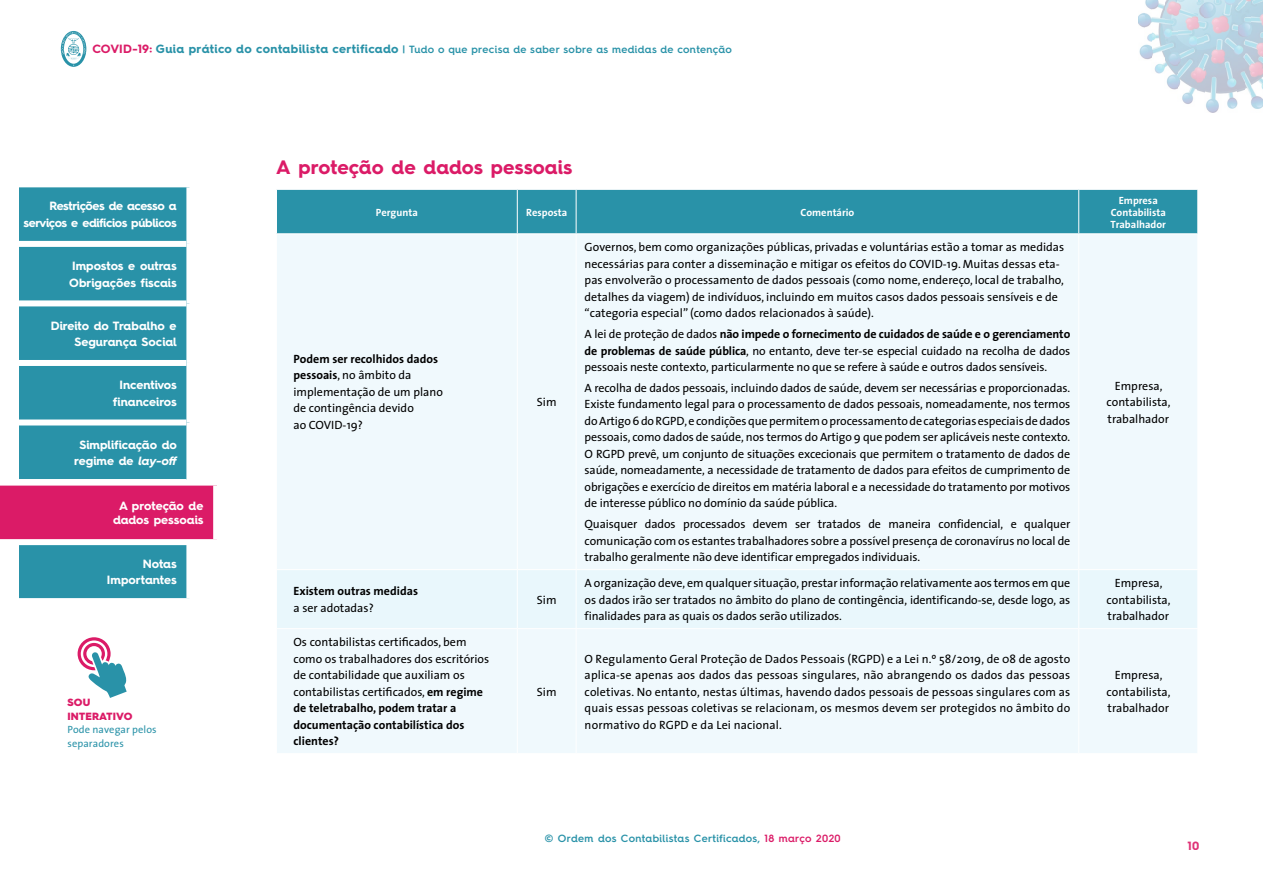
<style>
.page{position:relative;width:1263px;height:893px;background:#fff}
.page>*{position:absolute;margin:0;border:0;box-sizing:border-box;transform-origin:0 0}
.t1{font:700 19.5px "Hurme Geometric Sans 4";color:#db1b67}
.t2{font:12px/16.5px "The Sans";color:#000;text-align:justify}
.t3{font:700 12px/16.5px "Hurme Geometric Sans 4";letter-spacing:-.005em;color:#fff;text-align:center}
.t4{font:700 12px/16.5px "Hurme Geometric Sans 4";letter-spacing:-.035em;color:#fff;text-align:right}
.t5{font:700 12px "The Sans";color:#000}
.t6{font:700 12px "Hurme Geometric Sans 4";color:#db1b67}
.t7{font:600 10.5px "Hurme Geometric Sans 4";letter-spacing:.03em;color:#2992a8}
.t8{font:700 10.5px/12px "The Sans";color:#fff;text-align:center}
.t9{font:10.5px/13.5px "The Sans";letter-spacing:.01em;color:#2992a8}
.t10{font:900 10.5px/13.5px "Hurme Geometric Sans 4";letter-spacing:.02em;color:#db1b67}
.s1{font-weight:700;font-size:12px;color:#db1b67}
.s2{font-weight:700;font-size:12px}
.s3{font-style:italic}
.s4{font-weight:700}
.s5{color:#db1b67}
</style>
<div class="page">
<div style="left:19px;top:187px;width:167px;height:411px;background:#2992a8"></div>
<div style="left:0;top:241px;width:186px;height:6px;background:#fff"></div>
<div style="left:0;top:300px;width:186px;height:6px;background:#fff"></div>
<div style="left:0;top:360px;width:186px;height:6px;background:#fff"></div>
<div style="left:0;top:419px;width:186px;height:6px;background:#fff"></div>
<div style="left:0;top:479px;width:186px;height:6px;background:#fff"></div>
<svg style="left:78px;top:637px;width:49px;height:61px"></svg>
<img style="left:1204px;top:0;width:33px;height:113px">
<img style="left:1251px;top:0;width:12px;height:109px">
<img style="left:1178px;top:0;width:20px;height:104px">
<img style="left:1244px;top:0;width:7px;height:95px">
<img style="left:1164px;top:0;width:14px;height:90px">
<img style="left:1198px;top:0;width:6px;height:93px">
<img style="left:1237px;top:0;width:7px;height:92px">
<img style="left:1151px;top:0;width:13px;height:74px">
<img style="left:1139px;top:41px;width:12px;height:19px">
<img style="left:1145px;top:0;width:6px;height:41px">
<img style="left:1138px;top:13px;width:7px;height:15px">
<svg style="left:61px;top:31px;width:25px;height:36px"></svg>
<div style="left:277px;top:190px;width:920px;height:43px;background:#2992a8"></div>
<div style="left:277px;top:235px;width:920px;height:518px;background:#f0f9fd"></div>
<div style="left:277px;top:570px;width:920px;height:58px;background:#e9f7fc"></div>
<hr style="left:517px;top:234px;width:1px;height:335px;background:#fff">
<hr style="left:576px;top:234px;width:1px;height:335px;background:#fff">
<hr style="left:1078px;top:234px;width:1px;height:335px;background:#fff">
<hr style="left:517px;top:570px;width:1px;height:58px;background:#fff">
<hr style="left:576px;top:570px;width:1px;height:58px;background:#fff">
<hr style="left:1078px;top:570px;width:1px;height:58px;background:#fff">
<hr style="left:517px;top:629px;width:1px;height:124px;background:#fff">
<hr style="left:576px;top:629px;width:1px;height:124px;background:#fff">
<hr style="left:1078px;top:629px;width:1px;height:124px;background:#fff">
<hr style="left:276px;top:569px;width:241px;height:1px;background:#fff">
<hr style="left:517px;top:569px;width:59px;height:1px;background:#fff">
<hr style="left:576px;top:569px;width:503px;height:1px;background:#fff">
<hr style="left:1079px;top:569px;width:119px;height:1px;background:#fff">
<hr style="left:276px;top:628px;width:241px;height:1px;background:#fff">
<hr style="left:517px;top:628px;width:59px;height:1px;background:#fff">
<hr style="left:576px;top:628px;width:503px;height:1px;background:#fff">
<hr style="left:1079px;top:628px;width:119px;height:1px;background:#fff">
<hr style="left:517px;top:190px;width:1px;height:43px;background:#fff">
<hr style="left:576px;top:190px;width:1px;height:43px;background:#fff">
<hr style="left:1078px;top:190px;width:1px;height:43px;background:#fff">
<div style="left:0;top:483px;width:216px;height:59px;background:#db1b67"></div>
<div style="left:0;top:480px;width:219px;height:6px;background:#fff"></div>
<div style="left:213px;top:486px;width:6px;height:53px;background:#fff"></div>
<div style="left:0;top:539px;width:219px;height:6px;background:#fff"></div>
<p class="t7" style="left:92px;top:42px;width:641px"><span class="s1">COVID-19:</span> <span class="s2">Guia prático do contabilista certificado</span> | Tudo o que precisa de saber sobre as medidas de contenção</p>
<p class="t4" style="left:23px;top:198px;width:155px">Restrições de acesso a serviços e edifícios públicos</p>
<p class="t3" style="left:69px;top:257px;width:109px;text-align:left">Impostos e outras<br>Obrigações fiscais</p>
<p class="t3" style="left:51px;top:317px;width:128px;text-align:right">Direito do Trabalho e<br>Segurança Social</p>
<p class="t3" style="left:113px;top:376px;width:65px">Incentivos financeiros</p>
<p class="t3" style="left:74px;top:436px;width:105px">Simplificação do regime de <span class="s3">lay-off</span></p>
<p class="t3" style="left:86px;top:498px;width:92px;line-height:13.5px">A proteção de dados pessoais</p>
<p class="t3" style="left:107px;top:555px;width:71px;text-align:right">Notas<br>Importantes</p>
<p class="t3" style="left:113px;top:499px;width:92px;line-height:13.5px">A proteção de dados pessoais</p>
<p class="t10" style="left:68px;top:695px;width:66px">SOU<br>INTERATIVO</p>
<p class="t9" style="left:68px;top:722px;width:91px">Pode navegar pelos separadores</p>
<h1 class="t1" style="left:276px;top:154px;width:298px">A proteção de dados pessoais</h1>
<p class="t8" style="left:376px;top:206px;width:43px">Pergunta</p>
<p class="t8" style="left:526px;top:206px;width:43px">Resposta</p>
<p class="t8" style="left:800px;top:206px;width:56px">Comentário</p>
<p class="t8" style="left:1110px;top:194px;width:57px">Empresa<br>Contabilista<br>Trabalhador</p>
<p class="t2" style="left:293px;top:350px;width:151px;text-align:left"><span class="s4">Podem ser recolhidos dados pessoais</span>, no âmbito da implementação de um plano de contingência devido<br>ao COVID-19?</p>
<p class="t5" style="left:293px;top:581px;width:126px">Existem outras medidas</p>
<p class="t2" style="left:293px;top:599px;width:82px">a ser adotadas?</p>
<p class="t2" style="left:293px;top:633px;width:197px;text-align:left">Os contabilistas certificados, bem como os trabalhadores dos escritórios de contabilidade que auxiliam os contabilistas certificados, <span class="s4">em regime de teletrabalho, podem tratar a documentação contabilística dos clientes?</span></p>
<p class="t2" style="left:537px;top:394px;width:21px">Sim</p>
<p class="t2" style="left:537px;top:591px;width:21px">Sim</p>
<p class="t2" style="left:537px;top:683px;width:21px">Sim</p>
<p class="t2" style="left:585px;top:239px;width:481px;text-align:left">Governos, bem como organizações públicas, privadas e voluntárias estão a tomar as medidas necessárias para conter a disseminação e mitigar os efeitos do COVID-19. Muitas dessas eta&shy;pas envolverão o processamento de dados pessoais (como nome, endereço, local de trabalho, detalhes da viagem) de indivíduos, incluindo em muitos casos dados pessoais sensíveis e de “categoria especial” (como dados relacionados à saúde).</p>
<p class="t2" style="left:585px;top:325px;width:487px">A lei de proteção de dados <span class="s4">não impede o fornecimento de cuidados de saúde e o gerenciamento de problemas de saúde pública</span>, no entanto, deve ter-se especial cuidado na recolha de dados pessoais neste contexto, particularmente no que se refere à saúde e outros dados sensíveis.</p>
<p class="t2" style="left:585px;top:379px;width:487px">A recolha de dados pessoais, incluindo dados de saúde, devem ser necessárias e proporcionadas.<br>Existe fundamento legal para o processamento de dados pessoais, nomeadamente, nos termos do Artigo 6 do RGPD, e condições que permitem o processamento de categorias especiais de dados pessoais, como dados de saúde, nos termos do Artigo 9 que podem ser aplicáveis neste contexto.<br>O RGPD prevê, um conjunto de situações excecionais que permitem o tratamento de dados de saúde, nomeadamente, a necessidade de tratamento de dados para efeitos de cumprimento de obrigações e exercício de direitos em matéria laboral e a necessidade do tratamento por motivos de interesse público no domínio da saúde pública.</p>
<p class="t2" style="left:585px;top:515px;width:487px">Quaisquer dados processados devem ser tratados de maneira confidencial, e qualquer comunicação com os estantes trabalhadores sobre a possível presença de coronavírus no local de trabalho geralmente não deve identificar empregados individuais.</p>
<p class="t2" style="left:1106px;top:377px;width:65px;text-align:center">Empresa, contabilista, trabalhador</p>
<p class="t2" style="left:585px;top:574px;width:487px">A organização deve, em qualquer situação, prestar informação relativamente aos termos em que os dados irão ser tratados no âmbito do plano de contingência, identificando-se, desde logo, as finalidades para as quais os dados serão utilizados.</p>
<p class="t2" style="left:1106px;top:574px;width:65px;text-align:center">Empresa, contabilista, trabalhador</p>
<p class="t2" style="left:585px;top:650px;width:487px">O Regulamento Geral Proteção de Dados Pessoais (RGPD) e a Lei n.º 58/2019, de 08 de agosto aplica-se apenas aos dados das pessoas singulares, não abrangendo os dados das pessoas coletivas. No entanto, nestas últimas, havendo dados pessoais de pessoas singulares com as quais essas pessoas coletivas se relacionam, os mesmos devem ser protegidos no âmbito do normativo do RGPD e da Lei nacional.</p>
<p class="t2" style="left:1107px;top:666px;width:65px;text-align:center">Empresa, contabilista, trabalhador</p>
<p class="t7" style="left:545px;top:831px;width:297px">© Ordem dos Contabilistas Certificados, <span class="s5">18 março 2020</span></p>
<p class="t6" style="left:1187px;top:837px;width:13px">10</p>
</div>
